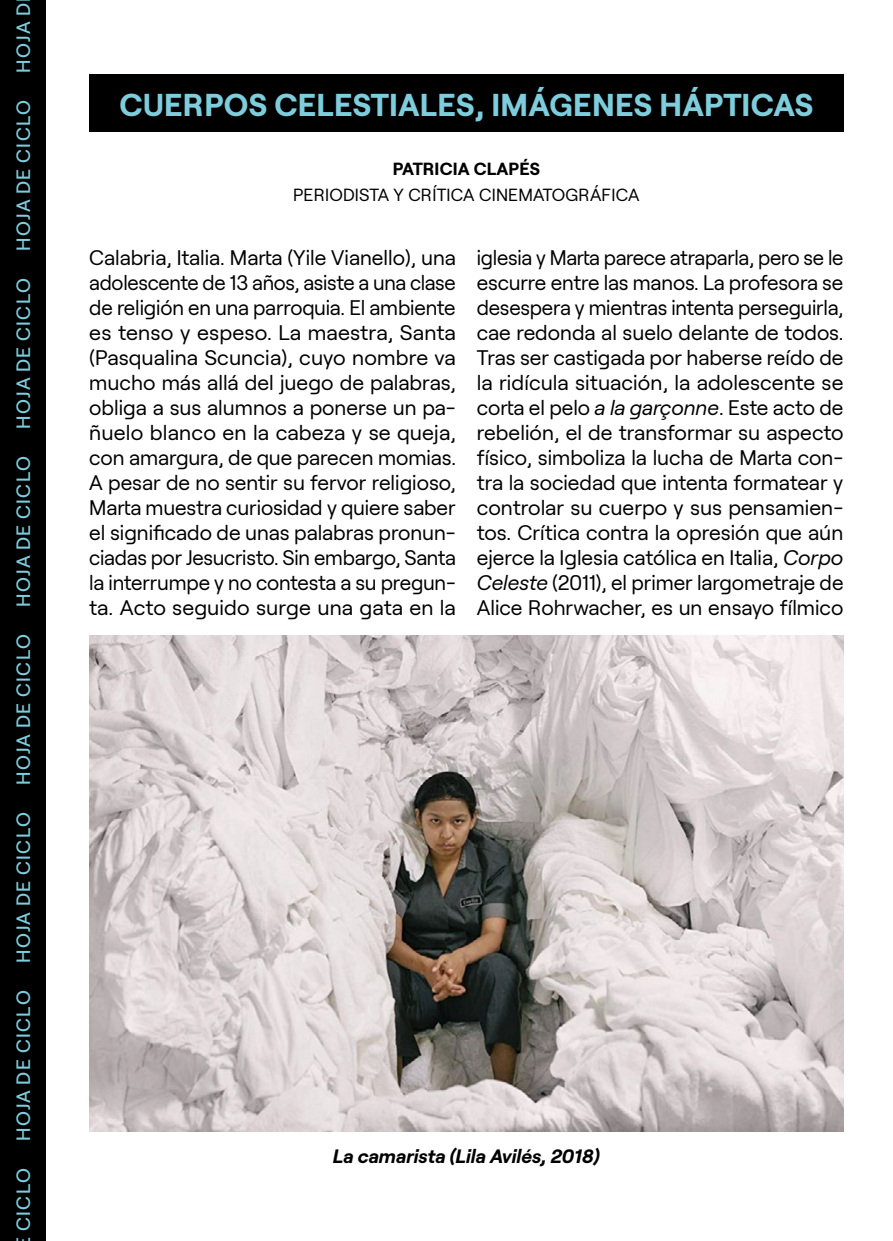
<style>
.page{position:relative;width:893px;height:1241px;background:#fff}
.page>*{position:absolute;margin:0;border:0;box-sizing:border-box;transform-origin:0 0}
.t1{font:700 31.5px "Roobert";letter-spacing:.01em;color:#7dcddc}
.normal1{font:21px/25px "Roobert";letter-spacing:-.005em;color:#000;text-align:justify}
.t2{font:500 19.25px "Roobert";letter-spacing:.08em;color:#7dcddc}
.INDICE_nivel1_NUEVO{font:italic 700 19.25px "Roobert";color:#000}
.t3{font:17.5px "Roobert";letter-spacing:.01em;color:#000}
.t4{font:700 17.5px "Roobert";letter-spacing:.01em;color:#000}
.s1{font-style:italic}
</style>
<div class="page">
<div style="left:0;top:0;width:45px;height:1240px;background:#000"></div>
<div style="left:89px;top:74px;width:754px;height:57px;background:#000"></div>
<img style="left:89px;top:635px;width:754px;height:495px">
<p class="t2" style="left:9px;top:73px;width:71px;rotate:-90deg">HOJA D</p>
<p class="t2" style="left:9px;top:250px;width:152px;rotate:-90deg">HOJA DE CICLO</p>
<p class="t2" style="left:9px;top:428px;width:152px;rotate:-90deg">HOJA DE CICLO</p>
<p class="t2" style="left:9px;top:606px;width:152px;rotate:-90deg">HOJA DE CICLO</p>
<p class="t2" style="left:9px;top:784px;width:152px;rotate:-90deg">HOJA DE CICLO</p>
<p class="t2" style="left:9px;top:962px;width:152px;rotate:-90deg">HOJA DE CICLO</p>
<p class="t2" style="left:9px;top:1140px;width:152px;rotate:-90deg">HOJA DE CICLO</p>
<p class="t2" style="left:9px;top:1231px;width:65px;rotate:-90deg">CICLO</p>
<p class="t1" style="left:120px;top:80px;width:695px">CUERPOS CELESTIALES, IMÁGENES HÁPTICAS</p>
<p class="t4" style="left:393px;top:155px;width:149px">PATRICIA CLAPÉS</p>
<p class="t3" style="left:293px;top:182px;width:348px">PERIODISTA Y CRÍTICA CINEMATOGRÁFICA</p>
<p class="normal1" style="left:89px;top:243px;width:368px">Calabria, Italia. Marta (Yile Vianello), una adolescente de 13 años, asiste a una clase de religión en una parroquia. El ambiente es tenso y espeso. La maestra, Santa (Pasqualina Scuncia), cuyo nombre va mucho más allá del juego de palabras, obliga a sus alumnos a ponerse un pa&shy;ñuelo blanco en la cabeza y se queja, con amargura, de que parecen momias.<br>A pesar de no sentir su fervor religioso, Marta muestra curiosidad y quiere saber el significado de unas palabras pronun&shy;ciadas por Jesucristo. Sin embargo, Santa la interrumpe y no contesta a su pregun&shy;ta. Acto seguido surge una gata en la</p>
<p class="normal1" style="left:477px;top:243px;width:368px">iglesia y Marta parece atraparla, pero se le escurre entre las manos. La profesora se desespera y mientras intenta perseguirla, cae redonda al suelo delante de todos.<br>Tras ser castigada por haberse reído de la ridícula situación, la adolescente se corta el pelo <span class="s1">a la garçonne</span>. Este acto de rebelión, el de transformar su aspecto físico, simboliza la lucha de Marta con&shy;tra la sociedad que intenta formatear y controlar su cuerpo y sus pensamien&shy;tos. Crítica contra la opresión que aún ejerce la Iglesia católica en Italia, <span class="s1">Corpo Celeste</span> (2011), el primer largometraje de Alice Rohrwacher, es un ensayo fílmico</p>
<p class="INDICE_nivel1_NUEVO" style="left:333px;top:1141px;width:268px">La camarista (Lila Avilés, 2018)</p>
</div>
